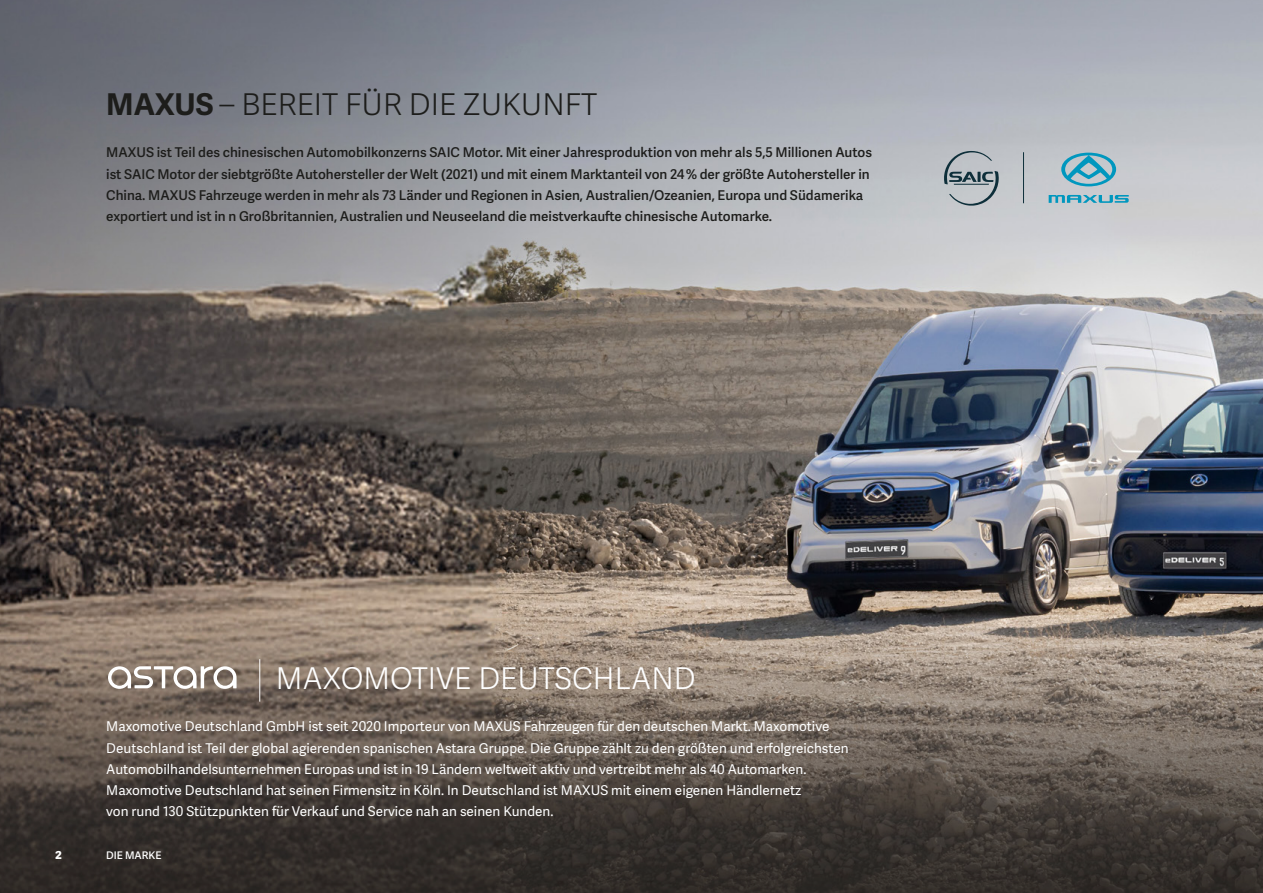
<style>
.page{position:relative;width:1263px;height:893px;background:#fff}
.page>*{position:absolute;margin:0;border:0;box-sizing:border-box;transform-origin:0 0}
.t1{font:300 30px "Adelle Sans";color:#1d1d1b}
.t2{font:300 30px "Adelle Sans";color:#fff}
.t3{font:700 14.25px "Adelle Sans";color:#fff}
.t4{font:13.5px/21.3px "Adelle Sans";color:#fff}
.t5{font:600 13.5px/21.3px "Adelle Sans";color:#1d1d1b}
.t6{font:600 10.5px "Adelle Sans";color:#fff}
.s1{font-weight:700}
</style>
<div class="page">
<img style="left:0;top:0;width:1263px;height:612px">
<svg style="left:0;top:612px;width:1263px;height:281px;background:#645a51"></svg>
<svg style="left:108px;top:666px;width:129px;height:23px"></svg>
<hr style="left:259px;top:659px;width:1px;height:43px;background:#fff">
<svg style="left:944px;top:151px;width:55px;height:55px;background:#9fa8ae"></svg>
<svg style="left:1049px;top:195px;width:80px;height:8px"></svg>
<svg style="left:1061px;top:153px;width:55px;height:33px;background:#75b4c6"></svg>
<hr style="left:1023px;top:152px;width:1px;height:51px;background:#0e2f3a">
<h1 class="t1" style="left:106px;top:83px;width:492px"><span class="s1">MAXUS</span> – BEREIT FÜR DIE ZUKUNFT</h1>
<p class="t5" style="left:106px;top:141px;width:767px">MAXUS ist Teil des chinesischen Automobilkonzerns SAIC Motor. Mit einer Jahresproduktion von mehr als 5,5 Millionen Autos ist SAIC Motor der siebtgrößte Autohersteller der Welt (2021) und mit einem Marktanteil von 24 % der größte Autohersteller in China. MAXUS Fahrzeuge werden in mehr als 73 Länder und Regionen in Asien, Australien/Ozeanien, Europa und Südamerika exportiert und ist in n Großbritannien, Australien und Neuseeland die meistverkaufte chinesische Automarke.</p>
<h1 class="t2" style="left:276px;top:657px;width:421px">MAXOMOTIVE DEUTSCHLAND</h1>
<p class="t4" style="left:106px;top:716px;width:744px">Maxomotive Deutschland GmbH ist seit 2020 Importeur von MAXUS Fahrzeugen für den deutschen Markt. Maxomotive Deutschland ist Teil der global agierenden spanischen Astara Gruppe. Die Gruppe zählt zu den größten und erfolgreichsten Automobilhandelsunternehmen Europas und ist in 19 Ländern weltweit aktiv und vertreibt mehr als 40 Automarken.<br>Maxomotive Deutschland hat seinen Firmensitz in Köln. In Deutschland ist MAXUS mit einem eigenen Händlernetz<br>von rund 130 Stützpunkten für Verkauf und Service nah an seinen Kunden.</p>
<p class="t3" style="left:55px;top:843px;width:8px">2</p>
<p class="t6" style="left:106px;top:848px;width:57px">DIE MARKE</p>
</div>
